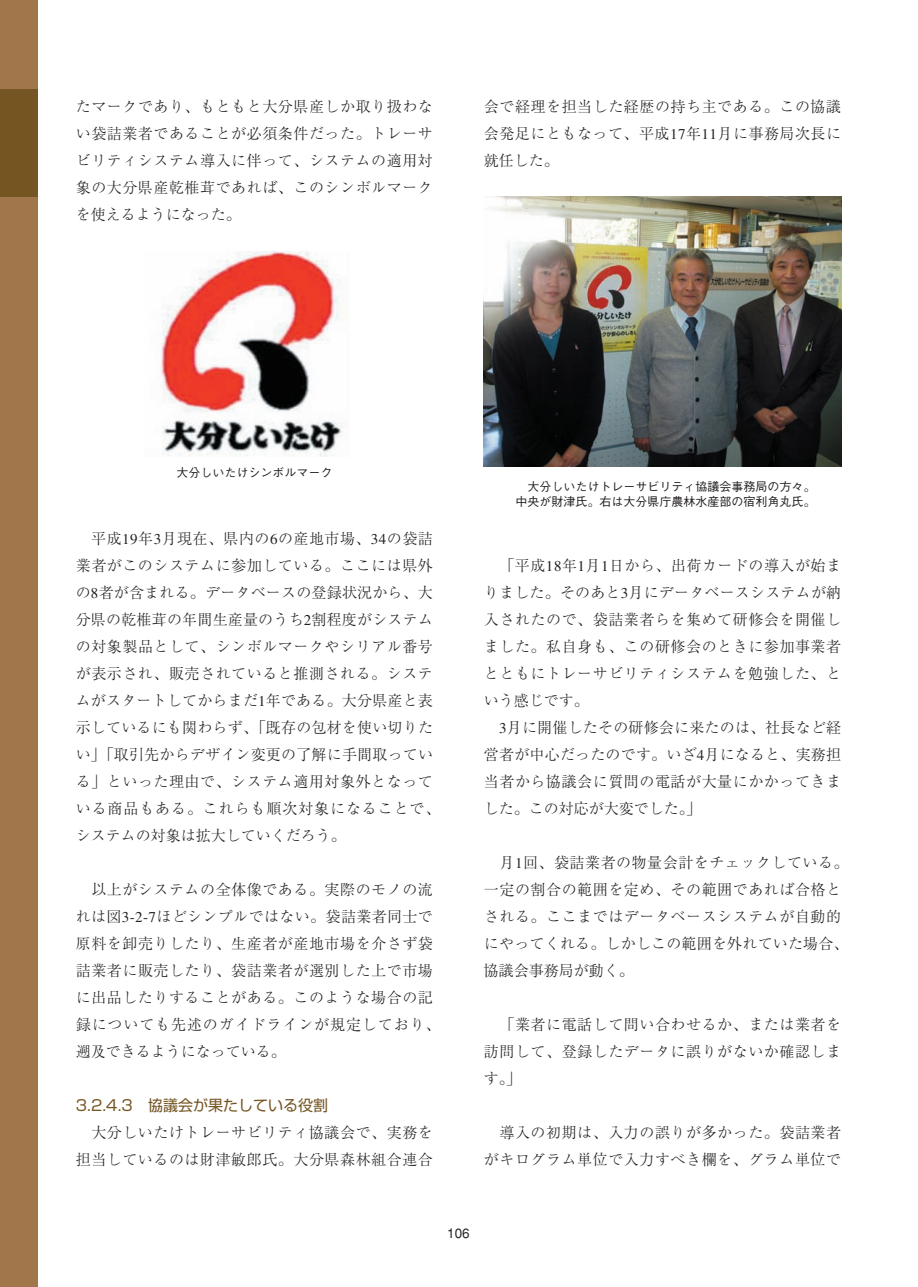
<style>
.page{position:relative;width:918px;height:1287px;background:#fff}
.page>*{position:absolute;margin:0;border:0;box-sizing:border-box;transform-origin:0 0}
.t1{font:300 15px/27px "Ryumin";letter-spacing:.035em;color:#231f20;text-align:justify}
.t2{font:300 15px/27px "Ryumin";letter-spacing:.015em;color:#231f20}
.t3{font:15px "Shin Go";color:#755623}
.t4{font:13.5px "Helvetica";color:#231f20}
.t5{font:500 12px/14.9px "Gothic BBB";color:#231f20;text-align:right}
</style>
<div class="page">
<div style="left:0;top:0;width:38px;height:1287px;background:#a1764b"></div>
<div style="left:0;top:89px;width:38px;height:108px;background:#755623"></div>
<img style="left:159px;top:252px;width:188px;height:204px">
<img style="left:484px;top:197px;width:357px;height:270px">
<p class="t1" style="left:76px;top:95px;width:359px">たマークであり、もともと大分県産しか取り扱わない袋詰業者であることが必須条件だった。トレーサビリティシステム導入に伴って、システムの適用対象の大分県産乾椎茸であれば、このシンボルマークを使えるようになった。</p>
<p class="t1" style="left:484px;top:95px;width:359px">会で経理を担当した経歴の持ち主である。この協議会発足にともなって、平成17年11月に事務局次長に就任した。</p>
<p class="t5" style="left:176px;top:467px;width:158px">大分しいたけシンボルマーク</p>
<p class="t2" style="left:76px;top:527px;width:366px;text-indent:15px">平成19年3月現在、県内の6の産地市場、34の袋詰業者がこのシステムに参加している。ここには県外の8者が含まれる。データベースの登録状況から、大分県の乾椎茸の年間生産量のうち2割程度がシステムの対象製品として、シンボルマークやシリアル番号が表示され、販売されていると推測される。システムがスタートしてからまだ1年である。大分県産と表示しているにも関わらず、「既存の包材を使い切りたい」「取引先からデザイン変更の了解に手間取っている」といった理由で、システム適用対象外となっている商品もある。これらも順次対象になることで、システムの対象は拡大していくだろう。</p>
<p class="t1" style="left:76px;top:878px;width:366px;text-align:left;text-indent:16px">以上がシステムの全体像である。実際のモノの流れは図3-2-7ほどシンプルではない。袋詰業者同士で原料を卸売りしたり、生産者が産地市場を介さず袋詰業者に販売したり、袋詰業者が選別した上で市場に出品したりすることがある。このような場合の記録についても先述のガイドラインが規定しており、遡及できるようになっている。</p>
<p class="t3" style="left:76px;top:1100px;width:254px">3.2.4.3 協議会が果たしている役割</p>
<p class="t1" style="left:76px;top:1121px;width:359px;text-align:right">大分しいたけトレーサビリティ協議会で、実務を担当しているのは財津敏郎氏。大分県森林組合連合</p>
<p class="t5" style="left:516px;top:480px;width:301px">大分しいたけトレーサビリティ協議会事務局の方々。中央が財津氏。右は大分県庁農林水産部の宿利角丸氏。</p>
<p class="t1" style="left:484px;top:554px;width:359px;text-indent:15px">「平成18年1月1日から、出荷カードの導入が始まりました。そのあと3月にデータベースシステムが納入されたので、袋詰業者らを集めて研修会を開催しました。私自身も、この研修会のときに参加事業者とともにトレーサビリティシステムを勉強した、という感じです。</p>
<p class="t1" style="left:484px;top:716px;width:359px;text-indent:15px">3月に開催したその研修会に来たのは、社長など経営者が中心だったのです。いざ4月になると、実務担当者から協議会に質問の電話が大量にかかってきました。この対応が大変でした。」</p>
<p class="t1" style="left:484px;top:851px;width:366px;text-align:left;text-indent:16px">月1回、袋詰業者の物量会計をチェックしている。一定の割合の範囲を定め、その範囲であれば合格とされる。ここまではデータベースシステムが自動的にやってくれる。しかしこの範囲を外れていた場合、協議会事務局が動く。</p>
<p class="t1" style="left:484px;top:1013px;width:359px;text-indent:16px">「業者に電話して問い合わせるか、または業者を訪問して、登録したデータに誤りがないか確認します。」</p>
<p class="t1" style="left:484px;top:1121px;width:359px;text-align:right">導入の初期は、入力の誤りが多かった。袋詰業者がキログラム単位で入力すべき欄を、グラム単位で</p>
<p class="t4" style="left:447px;top:1228px;width:24px">106</p>
</div>
